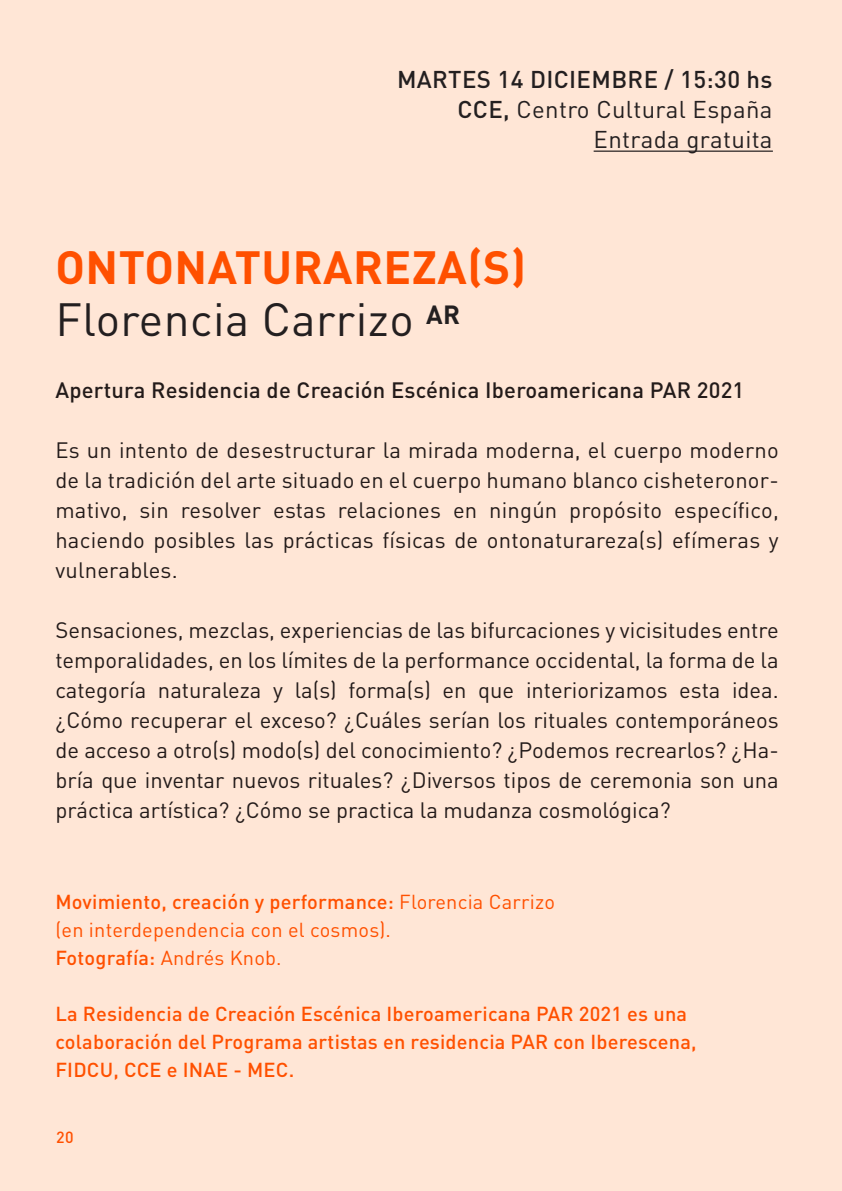
<style>
.page{position:relative;width:842px;height:1191px;background:#ffe6d6}
.page>*{position:absolute;margin:0;border:0;box-sizing:border-box;transform-origin:0 0}
.t1{font:700 46px/52px "DIN Pro";letter-spacing:.01em;color:#ff5000}
.t2{font:24px/30px "DIN Pro";letter-spacing:.015em;color:#231f20;text-align:right}
.t3{font:22px/30px "DIN Pro";color:#231f20;text-align:justify}
.t4{font:500 22px "DIN Pro";letter-spacing:.01em;color:#231f20}
.t5{font:500 20px/28px "DIN Pro";letter-spacing:.01em;color:#ff5000}
.t6{font:20px/28px "DIN Pro";letter-spacing:.01em;color:#ff5000}
.t7{font:500 16px "DIN Pro";color:#ff5000}
.s1{font-weight:500}
.s2{font-weight:400;color:#231f20}
</style>
<div class="page">
<hr style="left:594px;top:150px;width:179px;height:2px;background:#231f20">
<p class="t2" style="left:397px;top:63px;width:377px"><span class="s1">MARTES 14 DICIEMBRE / 15:30 hs<br>CCE,</span> Centro Cultural España<br>Entrada gratuita</p>
<h1 class="t1" style="left:55px;top:240px;width:472px">ONTONATURAREZA(S)<br><span class="s2">Florencia Carrizo</span> <sup>AR</sup></h1>
<p class="t4" style="left:55px;top:375px;width:690px">Apertura Residencia de Creación Escénica Iberoamericana PAR 2021</p>
<p class="t3" style="left:55px;top:434px;width:725px">Es un intento de desestructurar la mirada moderna, el cuerpo moderno de la tradición del arte situado en el cuerpo humano blanco cisheteronor&shy;mativo, sin resolver estas relaciones en ningún propósito específico, haciendo posibles las prácticas físicas de ontonaturareza(s) efímeras y vulnerables.</p>
<p class="t3" style="left:55px;top:614px;width:725px">Sensaciones, mezclas, experiencias de las bifurcaciones y vicisitudes entre temporalidades, en los límites de la performance occidental, la forma de la categoría naturaleza y la(s) forma(s) en que interiorizamos esta idea. ¿Cómo recuperar el exceso? ¿Cuáles serían los rituales contemporáneos de acceso a otro(s) modo(s) del conocimiento? ¿Podemos recrearlos? ¿Ha&shy;bría que inventar nuevos rituales? ¿Diversos tipos de ceremonia son una práctica artística? ¿Cómo se practica la mudanza cosmológica?</p>
<p class="t6" style="left:55px;top:886px;width:501px"><span class="s1">Movimiento, creación y performance:</span> Florencia Carrizo (en interdependencia con el cosmos).<br><span class="s1">Fotografía:</span> Andrés Knob.</p>
<p class="t5" style="left:55px;top:998px;width:643px">La Residencia de Creación Escénica Iberoamericana PAR 2021 es una colaboración del Programa artistas en residencia PAR con Iberescena,<br>FIDCU, CCE e INAE - MEC.</p>
<p class="t7" style="left:56px;top:1126px;width:19px">20</p>
</div>
